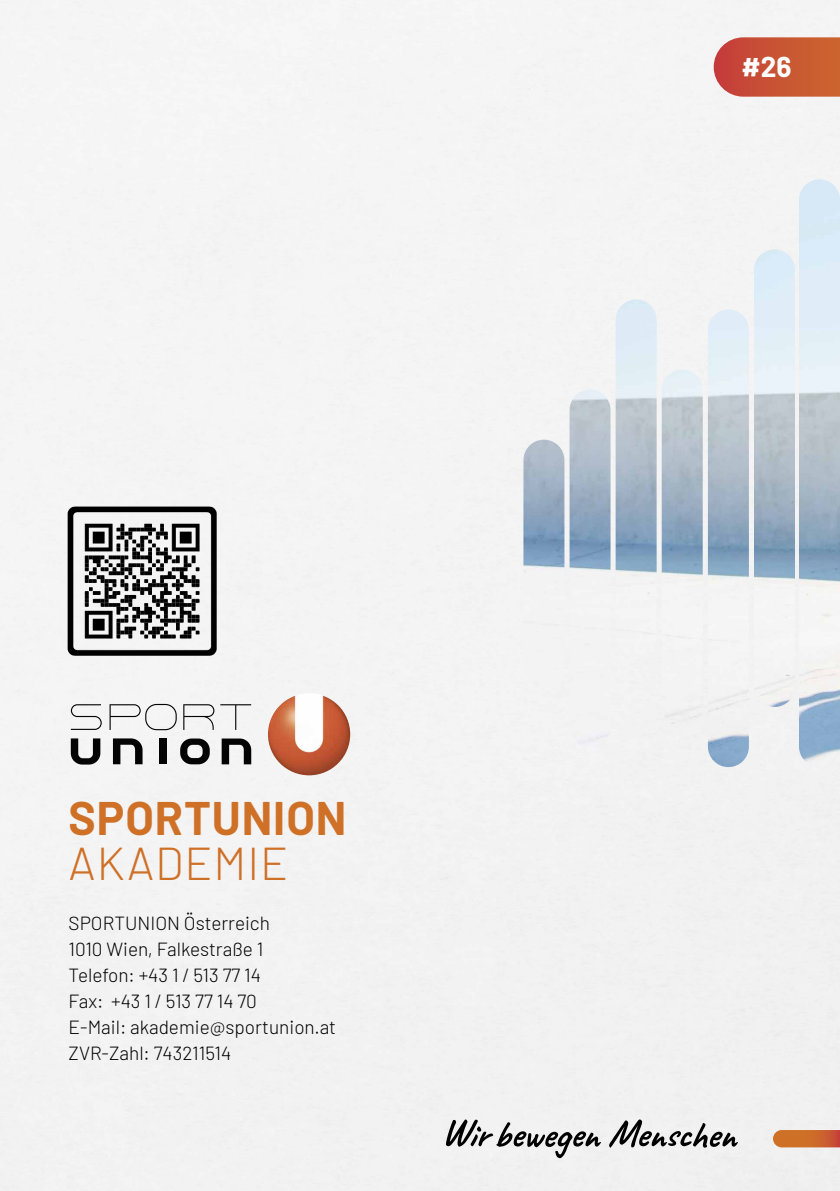
<style>
.page{position:relative;width:840px;height:1191px;background:#fff}
.page>*{position:absolute;margin:0;border:0;box-sizing:border-box;transform-origin:0 0}
.t1{font:700 46px "Barlow";letter-spacing:.02em;color:#cf7027}
.t2{font:300 46px "Barlow";letter-spacing:.02em;color:#cf7027}
.t3{font:700 28px "Barlow";color:#fff}
.t4{font:300 19px/26px "Barlow";color:#000}
</style>
<div class="page">
<div style="left:0;top:0;width:839px;height:1191px;background:#f4f4f4"></div>
<svg style="left:772px;top:1130px;width:67px;height:17px"></svg>
<svg style="left:608px;top:1119px;width:129px;height:28px"></svg>
<svg style="left:445px;top:1119px;width:155px;height:39px"></svg>
<svg style="left:713px;top:37px;width:126px;height:60px"></svg>
<img style="left:523px;top:179px;width:316px;height:588px">
<img style="left:60px;top:498px;width:178px;height:162px">
<img style="left:268px;top:693px;width:82px;height:82px;border-radius:41px">
<svg style="left:71px;top:738px;width:29px;height:26px"></svg>
<svg style="left:113px;top:738px;width:29px;height:26px"></svg>
<div style="left:159px;top:738px;width:7px;height:26px;background:#040404"></div>
<svg style="left:180px;top:738px;width:30px;height:26px"></svg>
<svg style="left:221px;top:738px;width:30px;height:26px"></svg>
<svg style="left:71px;top:704px;width:31px;height:26px"></svg>
<svg style="left:109px;top:704px;width:68px;height:26px"></svg>
<svg style="left:183px;top:704px;width:31px;height:26px"></svg>
<svg style="left:220px;top:704px;width:31px;height:26px"></svg>
<h1 class="t1" style="left:69px;top:785px;width:279px">SPORTUNION</h1>
<h1 class="t2" style="left:69px;top:830px;width:221px">AKADEMIE</h1>
<p class="t4" style="left:69px;top:909px;width:269px">SPORTUNION Österreich<br>1010 Wien, Falkestraße 1<br>Telefon: +43 1 / 513 77 14<br>Fax: +43 1 / 513 77 14 70<br>E-Mail: akademie@sportunion.at<br>ZVR-Zahl: 743211514</p>
<h2 class="t3" style="left:741px;top:46px;width:51px">#26</h2>
</div>
